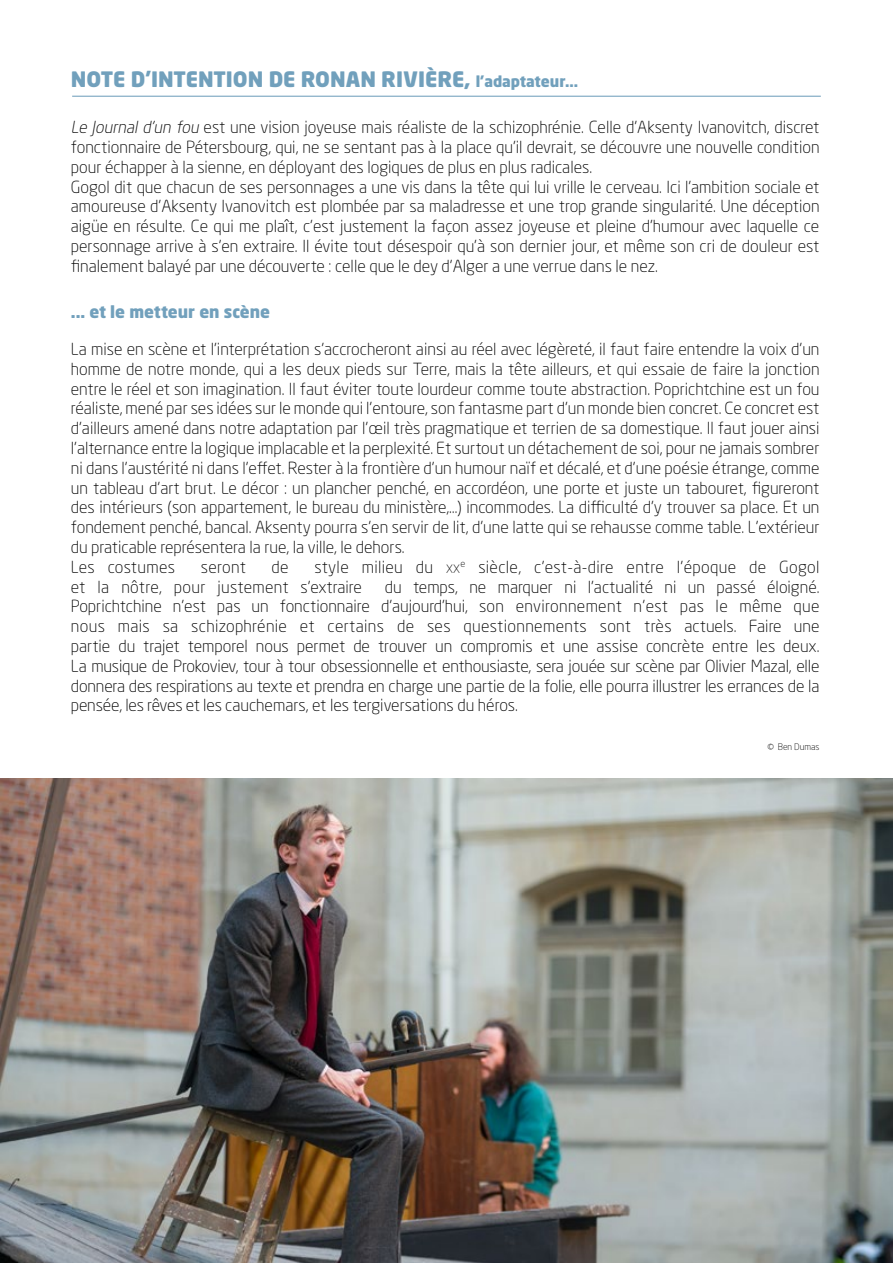
<style>
.page{position:relative;width:893px;height:1263px;background:#fff}
.page>*{position:absolute;margin:0;border:0;box-sizing:border-box;transform-origin:0 0}
.t1{font:900 21px "Neo Sans Std";color:#71a0bc}
.t2{font:300 16.5px/19.8px "Neo Sans Std";color:#000}
.t3{font:300 16.5px/19.8px "Neo Sans Std";letter-spacing:.02em;color:#000}
.t4{font:900 16.5px "Neo Sans Std";color:#71a0bc}
.t5{font:300 9px "Neo Sans Std";color:#000}
.s1{font-size:15px}
.s2{font-style:italic}
.s3{font-size:11.55px}
</style>
<div class="page">
<hr style="left:72px;top:96px;width:749px;height:1px;background:#71a0bc">
<img style="left:0;top:778px;width:893px;height:485px">
<p class="t1" style="left:71px;top:65px;width:509px">NOTE D’INTENTION DE RONAN RIVIÈRE, <span class="s1">l’adaptateur...</span></p>
<p class="t2" style="left:71px;top:117px;width:750px"><span class="s2">Le Journal d’un fou</span> est une vision joyeuse mais réaliste de la schizophrénie. Celle d’Aksenty Ivanovitch, discret fonctionnaire de Pétersbourg, qui, ne se sentant pas à la place qu’il devrait, se découvre une nouvelle condition pour échapper à la sienne, en déployant des logiques de plus en plus radicales.<br>Gogol dit que chacun de ses personnages a une vis dans la tête qui lui vrille le cerveau. Ici l’ambition sociale et amoureuse d’Aksenty Ivanovitch est plombée par sa maladresse et une trop grande singularité. Une déception aigüe en résulte. Ce qui me plaît, c’est justement la façon assez joyeuse et pleine d’humour avec laquelle ce personnage arrive à s’en extraire. Il évite tout désespoir qu’à son dernier jour, et même son cri de douleur est finalement balayé par une découverte : celle que le dey d’Alger a une verrue dans le nez.</p>
<p class="t4" style="left:71px;top:301px;width:201px">... et le metteur en scène</p>
<p class="t2" style="left:71px;top:339px;width:750px">La mise en scène et l’interprétation s’accrocheront ainsi au réel avec légèreté, il faut faire entendre la voix d’un homme de notre monde, qui a les deux pieds sur Terre, mais la tête ailleurs, et qui essaie de faire la jonction entre le réel et son imagination. Il faut éviter toute lourdeur comme toute abstraction. Poprichtchine est un fou réaliste, mené par ses idées sur le monde qui l’entoure, son fantasme part d’un monde bien concret. Ce concret est d’ailleurs amené dans notre adaptation par l’œil très pragmatique et terrien de sa domestique. Il faut jouer ainsi l’alternance entre la logique implacable et la perplexité. Et surtout un détachement de soi, pour ne jamais sombrer ni dans l’austérité ni dans l’effet. Rester à la frontière d’un humour naïf et décalé, et d’une poésie étrange, comme un tableau d’art brut. Le décor : un plancher penché, en accordéon, une porte et juste un tabouret, figureront des intérieurs (son appartement, le bureau du ministère,…) incommodes. La difficulté d’y trouver sa place. Et un fondement penché, bancal. Aksenty pourra s’en servir de lit, d’une latte qui se rehausse comme table. L’extérieur du praticable représentera la rue, la ville, le dehors.<br>Les costumes</p>
<p class="t3" style="left:71px;top:557px;width:750px;text-indent:243px">style milieu du <span class="s3">xx</span><sup>e</sup> siècle, c’est-à-dire entre l’époque de Gogol et la nôtre, pour justement s’extraire</p>
<p class="t2" style="left:201px;top:557px;width:47px">seront</p>
<p class="t2" style="left:272px;top:557px;width:19px">de</p>
<p class="t2" style="left:71px;top:576px;width:750px;text-align:justify;text-indent:314px">du temps, ne marquer ni l’actualité ni un passé éloigné.<br>Poprichtchine n’est pas un fonctionnaire d’aujourd’hui, son environnement n’est pas le même que nous mais sa schizophrénie et certains de ses questionnements sont très actuels. Faire une partie du trajet temporel nous permet de trouver un compromis et une assise concrète entre les deux.<br>La musique de Prokoviev, tour à tour obsessionnelle et enthousiaste, sera jouée sur scène par Olivier Mazal, elle donnera des respirations au texte et prendra en charge une partie de la folie, elle pourra illustrer les errances de la pensée, les rêves et les cauchemars, et les tergiversations du héros.</p>
<p class="t5" style="left:767px;top:741px;width:54px">© Ben Dumas</p>
</div>
